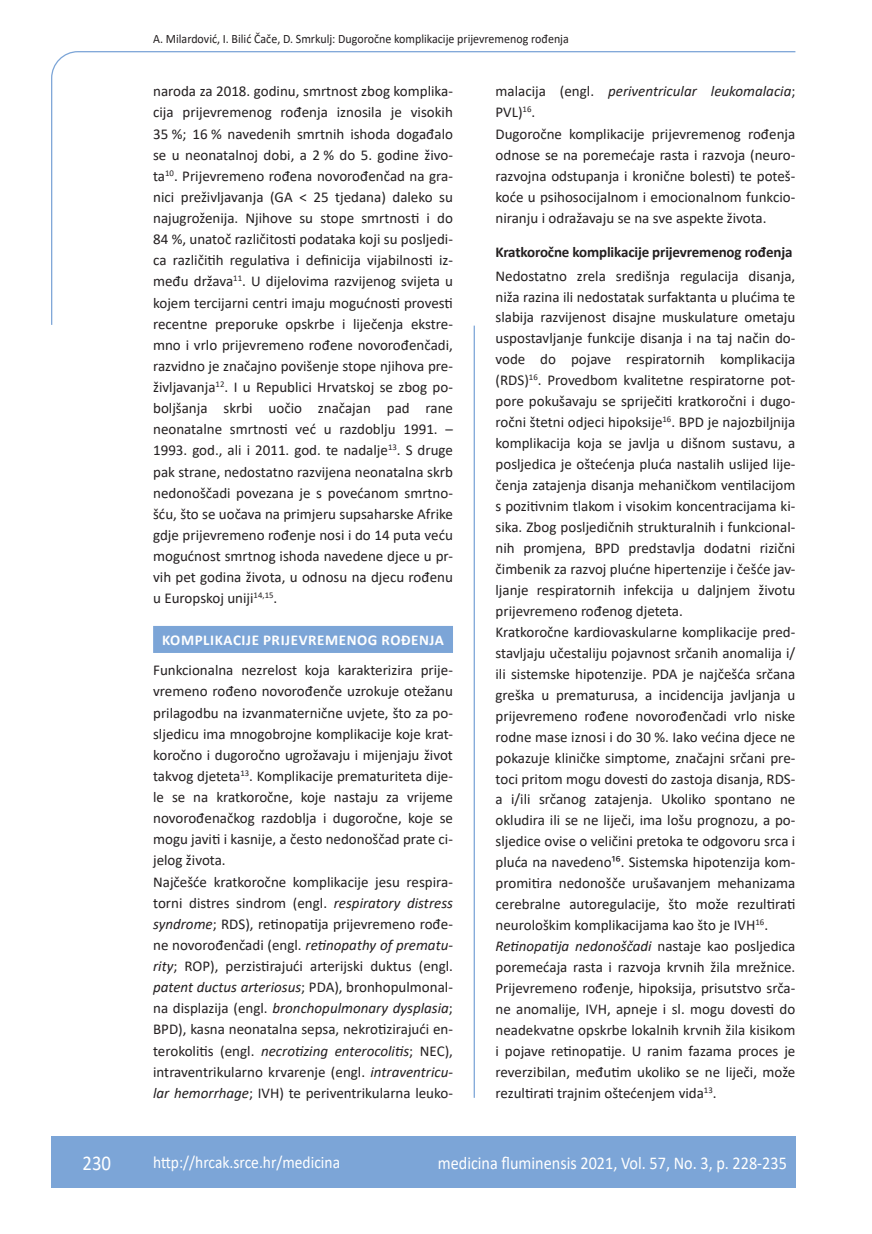
<style>
.page{position:relative;width:872px;height:1234px;background:#fff}
.page>*{position:absolute;margin:0;border:0;box-sizing:border-box;transform-origin:0 0}
.t1{font:21px "Calibri";color:#fff;scale:.9 1}
.t2{font:18px "Calibri";color:#fff;scale:.9 1}
.t3{font:17.25px "Calibri";color:#fff;scale:.9 1}
.osnovni_tekst{font:15px/21.1px "Calibri";color:#231f20;text-align:justify}
.osnovni_tekst-2{font:italic 15px/21.1px "Calibri";color:#231f20}
.podnaslov{font:700 15px "Calibri";letter-spacing:-.01em;color:#231f20}
.naslov_ruler{font:700 15px "Calibri";letter-spacing:.04em;color:#fff}
.glava{font:12.75px "Calibri";color:#231f20;scale:.94 1}
.s1{font-style:italic}
.s2{font-style:normal}
</style>
<div class="page">
<svg style="left:51px;top:51px;width:745px;height:274px"></svg>
<hr style="left:473px;top:325px;width:2px;height:772px;background:#7ca5d7">
<div style="left:51px;top:1135px;width:744px;height:51px;background:#7ca5d7"></div>
<div style="left:153px;top:625px;width:300px;height:27px;background:#7ca5d7"></div>
<p class="glava" style="left:153px;top:29px;width:444px">A. Milardović, I. Bilić Čače, D. Smrkulj: Dugoročne komplikacije prijevremenog rođenja</p>
<p class="osnovni_tekst" style="left:153px;top:80px;width:301px">naroda za 2018. godinu, smrtnost zbog komplika&shy;cija prijevremenog rođenja iznosila je visokih 35 %; 16 % navedenih smrtnih ishoda događalo se u neonatalnoj dobi, a 2 % do 5. godine živo&shy;ta<sup>10</sup>. Prijevremeno rođena novorođenčad na gra&shy;nici preživljavanja (GA &lt; 25 tjedana) daleko su najugroženija. Njihove su stope smrtnosti i do 84 %, unatoč različitosti podataka koji su posljedi&shy;ca različitih regulativa i definicija vijabilnosti iz&shy;među država<sup>11</sup>. U dijelovima razvijenog svijeta u kojem tercijarni centri imaju mogućnosti provesti recentne preporuke opskrbe i liječenja ekstre&shy;mno i vrlo prijevremeno rođene novorođenčadi, razvidno je značajno povišenje stope njihova pre&shy;življavanja<sup>12</sup>. I u Republici Hrvatskoj se zbog po&shy;boljšanja skrbi uočio značajan pad rane neonatalne smrtnosti već u razdoblju 1991. – 1993. god., ali i 2011. god. te nadalje<sup>13</sup>. S druge pak strane, nedostatno razvijena neonatalna skrb nedonoščadi povezana je s povećanom smrtno&shy;šću, što se uočava na primjeru supsaharske Afrike gdje prijevremeno rođenje nosi i do 14 puta veću mogućnost smrtnog ishoda navedene djece u pr&shy;vih pet godina života, u odnosu na djecu rođenu u Europskoj uniji<sup>14,15</sup>.</p>
<p class="naslov_ruler" style="left:162px;top:629px;width:283px">KOMPLIKACIJE PRIJEVREMENOG ROĐENJA</p>
<p class="osnovni_tekst" style="left:153px;top:659px;width:301px">Funkcionalna nezrelost koja karakterizira prije&shy;vremeno rođeno novorođenče uzrokuje otežanu prilagodbu na izvanmaternične uvjete, što za po&shy;sljedicu ima mnogobrojne komplikacije koje krat&shy;koročno i dugoročno ugrožavaju i mijenjaju život takvog djeteta<sup>13</sup>. Komplikacije prematuriteta dije&shy;le se na kratkoročne, koje nastaju za vrijeme novorođenačkog razdoblja i dugoročne, koje se mogu javiti i kasnije, a često nedonoščad prate ci&shy;jelog života.</p>
<p class="osnovni_tekst" style="left:153px;top:870px;width:301px">Najčešće kratkoročne komplikacije jesu respira&shy;torni distres sindrom (engl. <span class="s1">respiratory distress syndrome</span>; RDS), retinopatija prijevremeno rođe&shy;ne novorođenčadi (engl. <span class="s1">retinopathy of prematu&shy;rity</span>; ROP), perzistirajući arterijski duktus (engl. <span class="s1">patent ductus arteriosus</span>; PDA), bronhopulmonal&shy;na displazija (engl. <span class="s1">bronchopulmonary dysplasia</span>; BPD), kasna neonatalna sepsa, nekrotizirajući en&shy;terokolitis (engl. <span class="s1">necrotizing enterocolitis</span>; NEC), intraventrikularno krvarenje (engl. <span class="s1">intraventricu&shy;lar hemorrhage</span>; IVH) te periventrikularna leuko-</p>
<p class="osnovni_tekst-2" style="left:495px;top:80px;width:301px"><span class="s2">malacija (engl.</span> periventricular leukomalacia<span class="s2">;<br>PVL)</span><sup>16</sup><span class="s2">.</span></p>
<p class="osnovni_tekst" style="left:495px;top:123px;width:301px">Dugoročne komplikacije prijevremenog rođenja odnose se na poremećaje rasta i razvoja (neuro&shy;razvojna odstupanja i kronične bolesti) te poteš&shy;koće u psihosocijalnom i emocionalnom funkcio&shy;niranju i odražavaju se na sve aspekte života.</p>
<p class="podnaslov" style="left:495px;top:241px;width:298px">Kratkoročne komplikacije prijevremenog rođenja</p>
<p class="osnovni_tekst" style="left:495px;top:265px;width:301px">Nedostatno zrela središnja regulacija disanja, niža razina ili nedostatak surfaktanta u plućima te slabija razvijenost disajne muskulature ometaju uspostavljanje funkcije disanja i na taj način do&shy;vode do pojave respiratornih komplikacija (RDS)<sup>16</sup>. Provedbom kvalitetne respiratorne pot&shy;pore pokušavaju se spriječiti kratkoročni i dugo&shy;ročni štetni odjeci hipoksije<sup>16</sup>. BPD je najozbiljnija komplikacija koja se javlja u dišnom sustavu, a posljedica je oštećenja pluća nastalih uslijed lije&shy;čenja zatajenja disanja mehaničkom ventilacijom s pozitivnim tlakom i visokim koncentracijama ki&shy;sika. Zbog posljedičnih strukturalnih i funkcional&shy;nih promjena, BPD predstavlja dodatni rizični čimbenik za razvoj plućne hipertenzije i češće jav&shy;ljanje respiratornih infekcija u daljnjem životu prijevremeno rođenog djeteta.</p>
<p class="osnovni_tekst" style="left:495px;top:620px;width:301px">Kratkoročne kardiovaskularne komplikacije pred&shy;stavljaju učestaliju pojavnost srčanih anomalija i/ ili sistemske hipotenzije. PDA je najčešća srčana greška u prematurusa, a incidencija javljanja u prijevremeno rođene novorođenčadi vrlo niske rodne mase iznosi i do 30 %. Iako većina djece ne pokazuje kliničke simptome, značajni srčani pre&shy;toci pritom mogu dovesti do zastoja disanja, RDS&shy;a i/ili srčanog zatajenja. Ukoliko spontano ne okludira ili se ne liječi, ima lošu prognozu, a po&shy;sljedice ovise o veličini pretoka te odgovoru srca i pluća na navedeno¹⁶. Sistemska hipotenzija kom&shy;promitira nedonošče urušavanjem mehanizama cerebralne autoregulacije, što može rezultirati neurološkim komplikacijama kao što je IVH<sup>16</sup>.</p>
<p class="osnovni_tekst" style="left:495px;top:935px;width:301px"><span class="s1">Retinopatija nedonoščadi</span> nastaje kao posljedica poremećaja rasta i razvoja krvnih žila mrežnice.<br>Prijevremeno rođenje, hipoksija, prisutstvo srča&shy;ne anomalije, IVH, apneje i sl. mogu dovesti do neadekvatne opskrbe lokalnih krvnih žila kisikom i pojave retinopatije. U ranim fazama proces je reverzibilan, međutim ukoliko se ne liječi, može rezultirati trajnim oštećenjem vida<sup>13</sup>.</p>
<p class="t1" style="left:82px;top:1147px;width:33px">230</p>
<p class="t3" style="left:153px;top:1149px;width:209px">http://hrcak.srce.hr/medicina</p>
<p class="t2" style="left:438px;top:1149px;width:389px">medicina fluminensis 2021, Vol. 57, No. 3, p. 228-235</p>
</div>
